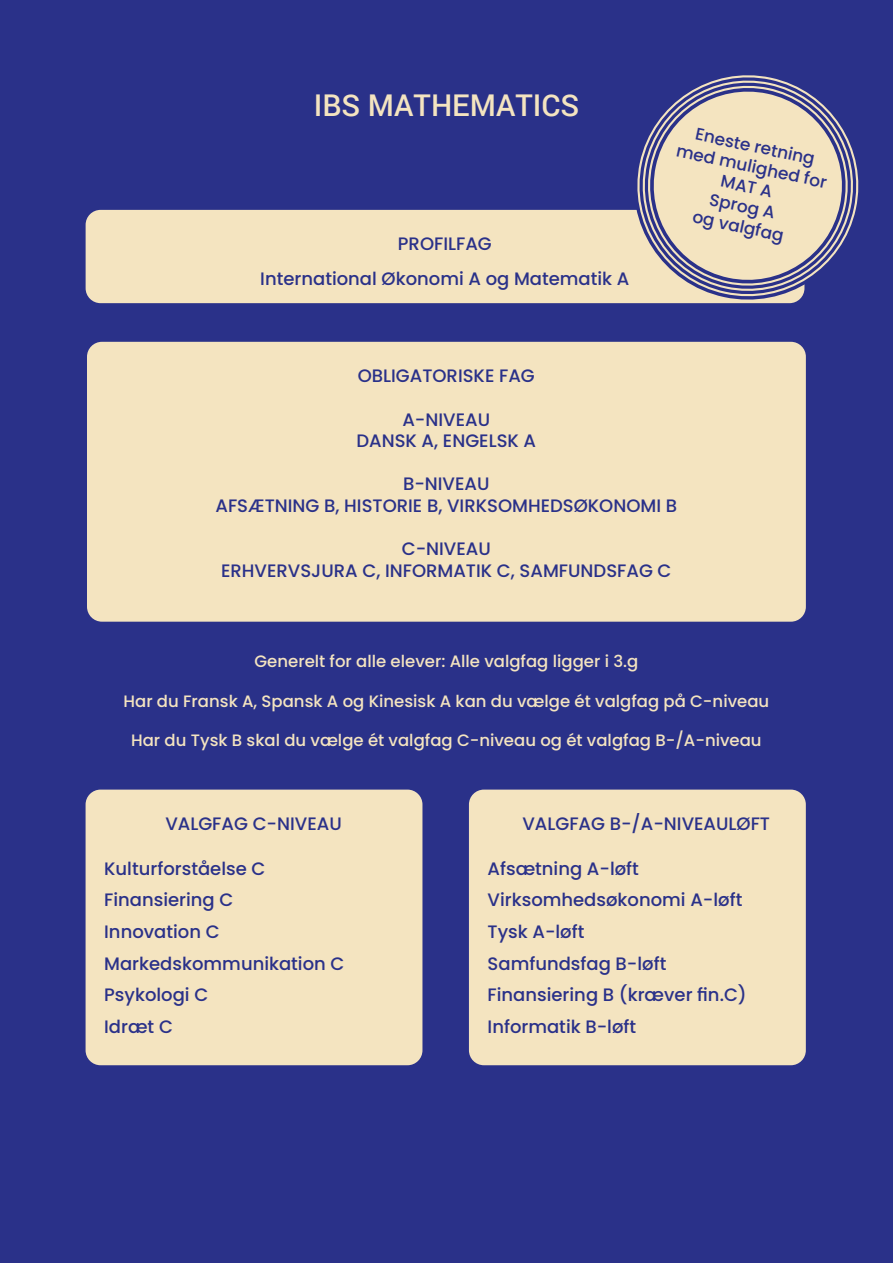
<style>
.page{position:relative;width:893px;height:1263px;background:#2a3189}
.page>*{position:absolute;margin:0;border:0;box-sizing:border-box;transform-origin:0 0}
.t1{font:500 30px "Roboto";color:#f4e4c0}
.t2{font:500 18px/31.7px "Poppins";color:#2a3189;text-align:center}
.t3{font:500 16.95px/20.4px "Poppins";color:#2a3189;text-align:center}
.t4{font:500 16.5px "Poppins";color:#f4e4c0}
</style>
<div class="page">
<hr style="left:0;top:0;width:1px;height:1263px;background:#f4e4c0">
<div style="left:86px;top:790px;width:336px;height:275px;background:#f4e4c0;border-radius:15px"></div>
<div style="left:469px;top:790px;width:337px;height:275px;background:#f4e4c0;border-radius:15px"></div>
<div style="left:87px;top:342px;width:719px;height:280px;background:#f4e4c0;border-radius:15px"></div>
<div style="left:86px;top:210px;width:718px;height:93px;background:#f4e4c0;border-radius:15px"></div>
<svg style="left:632px;top:179px;width:227px;height:120px"></svg>
<svg style="left:637px;top:75px;width:221px;height:219px"></svg>
<svg style="left:645px;top:83px;width:206px;height:206px"></svg>
<h1 class="t1" style="left:314px;top:85px;width:267px">IBS MATHEMATICS</h1>
<p class="t2" style="left:260px;top:227px;width:371px;line-height:34.8px">PROFILFAG<br>International Økonomi A og Matematik A</p>
<p class="t3" style="left:683px;top:121px;width:155px;rotate:12deg">Eneste retning med mulighed for<br>MAT A<br>Sprog A<br>og valgfag</p>
<p class="t2" style="left:358px;top:360px;width:179px">OBLIGATORISKE FAG</p>
<p class="t2" style="left:356px;top:408px;width:181px;line-height:21.6px">A-NIVEAU<br>DANSK A, ENGELSK A</p>
<p class="t2" style="left:215px;top:473px;width:463px;line-height:21.6px">B-NIVEAU<br>AFSÆTNING B, HISTORIE B, VIRKSOMHEDSØKONOMI B</p>
<p class="t2" style="left:221px;top:538px;width:452px;line-height:21.6px">C-NIVEAU<br>ERHVERVSJURA C, INFORMATIK C, SAMFUNDSFAG C</p>
<p class="t4" style="left:254px;top:652px;width:385px">Generelt for alle elever: Alle valgfag ligger i 3.g</p>
<p class="t4" style="left:124px;top:691px;width:647px">Har du Fransk A, Spansk A og Kinesisk A kan du vælge ét valgfag på C-niveau</p>
<p class="t4" style="left:131px;top:731px;width:632px">Har du Tysk B skal du vælge ét valgfag C-niveau og ét valgfag B-/A-niveau</p>
<p class="t2" style="left:165px;top:808px;width:178px">VALGFAG C-NIVEAU</p>
<p class="t2" style="left:104px;top:853px;width:242px;text-align:left">Kulturforståelse C<br>Finansiering C<br>Innovation C<br>Markedskommunikation C<br>Psykologi C<br>Idræt C</p>
<p class="t2" style="left:522px;top:808px;width:249px">VALGFAG B-/A-NIVEAULØFT</p>
<p class="t2" style="left:488px;top:853px;width:261px;text-align:left">Afsætning A-løft<br>Virksomhedsøkonomi A-løft<br>Tysk A-løft<br>Samfundsfag B-løft<br>Finansiering B (kræver fin.C)<br>Informatik B-løft</p>
</div>
